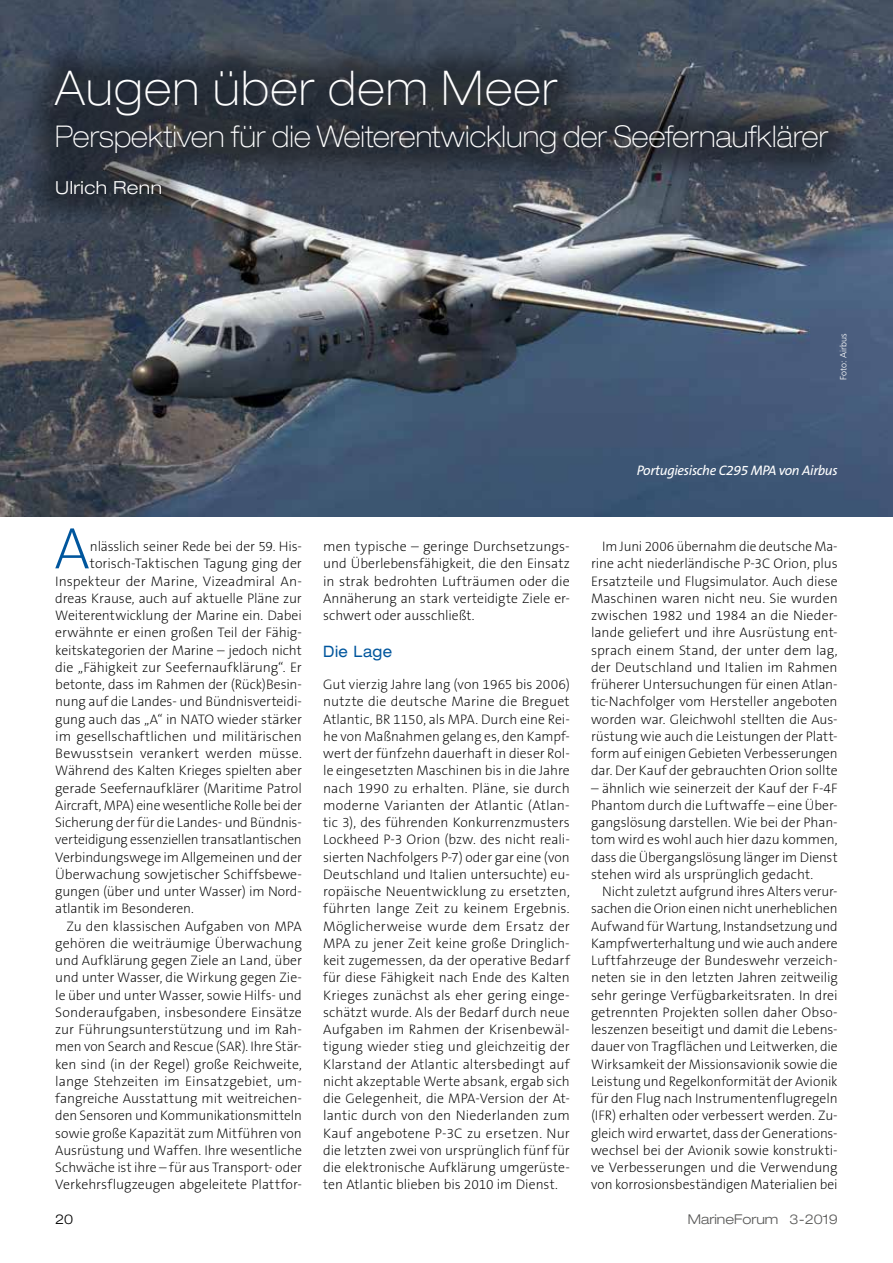
<style>
.page{position:relative;width:893px;height:1263px;background:#fff}
.page>*{position:absolute;margin:0;border:0;box-sizing:border-box;transform-origin:0 0}
.t1{font:200 59.1px "The Sans B2";color:#00569d}
.t2{font:100 expanded 48px "Helvetica Neue";letter-spacing:.045em;color:#fff;scale:.9 1}
.t3{font:100 expanded 30px "Helvetica Neue";letter-spacing:.005em;color:#fff;scale:.9 1}
.t4{font:300 expanded 18px "Helvetica Neue";letter-spacing:.025em;color:#fff}
.t5{font:expanded 15.75px "Helvetica Neue";letter-spacing:.035em;color:#00569d;scale:.9 1}
.t6{font:200 13.8px/17.2px "The Sans B2";letter-spacing:-.005em;color:#000;text-align:justify}
.t7{font:italic 13.8px "The Sans B5 Plain";letter-spacing:-.025em;color:#fff}
.t8{font:300 expanded 13.5px "Helvetica Neue";color:#575756}
.t9{font:300 expanded 13.5px "Helvetica Neue";color:#000}
.t10{font:300 9px "Frutiger";color:#fff}
.s1{font-family:"Helvetica Neue Light Ext SC800";font-weight:400;font-stretch:normal}
</style>
<div class="page">
<img style="left:0;top:0;width:893px;height:517px">
<div style="left:20px;top:36px;width:843px;height:194px;background:#000;opacity:.4"></div>
<h2 class="t2" style="left:55px;top:60px;width:559px">Augen über dem Meer</h2>
<h3 class="t3" style="left:55px;top:118px;width:860px">Perspektiven für die Weiterentwicklung der Seefernaufklärer</h3>
<h3 class="t4" style="left:55px;top:177px;width:108px">Ulrich Renn</h3>
<p class="t10" style="left:838px;top:380px;width:48px;rotate:-90deg">Foto: Airbus</p>
<h1 class="t1" style="left:54px;top:518px;width:37px">A</h1>
<p class="t6" style="left:90px;top:538px;width:213px">nlässlich seiner Rede bei der 59. His-</p>
<p class="t6" style="left:90px;top:556px;width:213px">torisch-Taktischen Tagung ging der</p>
<p class="t6" style="left:55px;top:573px;width:248px">Inspekteur der Marine, Vizeadmiral An-</p>
<p class="t6" style="left:55px;top:590px;width:248px">dreas Krause, auch auf aktuelle Pläne zur</p>
<p class="t6" style="left:55px;top:607px;width:248px">Weiterentwicklung der Marine ein. Dabei</p>
<p class="t6" style="left:55px;top:625px;width:248px">erwähnte er einen großen Teil der Fähig-</p>
<p class="t6" style="left:55px;top:642px;width:248px">keitskategorien der Marine – jedoch nicht</p>
<p class="t6" style="left:55px;top:659px;width:248px">die „Fähigkeit zur Seefernaufklärung“. Er</p>
<p class="t6" style="left:55px;top:676px;width:248px">betonte, dass im Rahmen der (Rück)Besin-</p>
<p class="t6" style="left:55px;top:694px;width:248px">nung auf die Landes- und Bündnisverteidi-</p>
<p class="t6" style="left:55px;top:711px;width:248px">gung auch das „A“ in NATO wieder stärker</p>
<p class="t6" style="left:55px;top:728px;width:248px">im gesellschaftlichen und militärischen</p>
<p class="t6" style="left:55px;top:745px;width:248px">Bewusstsein verankert werden müsse.</p>
<p class="t6" style="left:55px;top:763px;width:248px">Während des Kalten Krieges spielten aber</p>
<p class="t6" style="left:55px;top:780px;width:248px">gerade Seefernaufklärer (Maritime Patrol</p>
<p class="t6" style="left:55px;top:797px;width:248px">Aircraft, MPA) eine wesentliche Rolle bei der</p>
<p class="t6" style="left:55px;top:814px;width:248px">Sicherung der für die Landes- und Bündnis-</p>
<p class="t6" style="left:55px;top:832px;width:248px">verteidigung essenziellen transatlantischen</p>
<p class="t6" style="left:55px;top:849px;width:248px">Verbindungswege im Allgemeinen und der</p>
<p class="t6" style="left:55px;top:866px;width:248px">Überwachung sowjetischer Schiffsbewe-</p>
<p class="t6" style="left:55px;top:883px;width:248px">gungen (über und unter Wasser) im Nord-</p>
<p class="t6" style="left:55px;top:901px;width:140px">atlantik im Besonderen.</p>
<p class="t6" style="left:66px;top:918px;width:237px">Zu den klassischen Aufgaben von MPA</p>
<p class="t6" style="left:55px;top:935px;width:248px">gehören die weiträumige Überwachung</p>
<p class="t6" style="left:55px;top:952px;width:248px">und Aufklärung gegen Ziele an Land, über</p>
<p class="t6" style="left:55px;top:970px;width:248px">und unter Wasser, die Wirkung gegen Zie-</p>
<p class="t6" style="left:55px;top:987px;width:248px">le über und unter Wasser, sowie Hilfs- und</p>
<p class="t6" style="left:55px;top:1004px;width:248px">Sonderaufgaben, insbesondere Einsätze</p>
<p class="t6" style="left:55px;top:1021px;width:248px">zur Führungsunterstützung und im Rah-</p>
<p class="t6" style="left:55px;top:1039px;width:248px">men von Search and Rescue (SAR). Ihre Stär-</p>
<p class="t6" style="left:55px;top:1056px;width:248px">ken sind (in der Regel) große Reichweite,</p>
<p class="t6" style="left:55px;top:1073px;width:248px">lange Stehzeiten im Einsatzgebiet, um-</p>
<p class="t6" style="left:55px;top:1090px;width:248px">fangreiche Ausstattung mit weitreichen-</p>
<p class="t6" style="left:55px;top:1108px;width:248px">den Sensoren und Kommunikationsmitteln</p>
<p class="t6" style="left:55px;top:1125px;width:248px">sowie große Kapazität zum Mitführen von</p>
<p class="t6" style="left:55px;top:1142px;width:248px">Ausrüstung und Waffen. Ihre wesentliche</p>
<p class="t6" style="left:55px;top:1159px;width:248px">Schwäche ist ihre – für aus Transport- oder</p>
<p class="t6" style="left:55px;top:1177px;width:248px">Verkehrsflugzeugen abgeleitete Plattfor-</p>
<p class="t7" style="left:637px;top:463px;width:202px">Portugiesische C295 MPA von Airbus</p>
<p class="t6" style="left:323px;top:538px;width:248px">men typische – geringe Durchsetzungs&shy;und Überlebensfähigkeit, die den Einsatz in strak bedrohten Lufträumen oder die Annäherung an stark verteidigte Ziele er&shy;schwert oder ausschließt.</p>
<p class="t5" style="left:323px;top:642px;width:78px">Die Lage</p>
<p class="t6" style="left:323px;top:676px;width:248px">Gut vierzig Jahre lang (von 1965 bis 2006) nutzte die deutsche Marine die Breguet Atlantic, BR 1150, als MPA. Durch eine Rei&shy;he von Maßnahmen gelang es, den Kampf&shy;wert der fünfzehn dauerhaft in dieser Rol&shy;le eingesetzten Maschinen bis in die Jahre nach 1990 zu erhalten. Pläne, sie durch moderne Varianten der Atlantic (Atlan&shy;tic 3), des führenden Konkurrenzmusters Lockheed P-3 Orion (bzw. des nicht reali&shy;sierten Nachfolgers P-7) oder gar eine (von Deutschland und Italien untersuchte) eu&shy;ropäische Neuentwicklung zu ersetzten, führten lange Zeit zu keinem Ergebnis.<br>Möglicherweise wurde dem Ersatz der MPA zu jener Zeit keine große Dringlich&shy;keit zugemessen, da der operative Bedarf für diese Fähigkeit nach Ende des Kalten Krieges zunächst als eher gering einge&shy;schätzt wurde. Als der Bedarf durch neue Aufgaben im Rahmen der Krisenbewäl&shy;tigung wieder stieg und gleichzeitig der Klarstand der Atlantic altersbedingt auf nicht akzeptable Werte absank, ergab sich die Gelegenheit, die MPA-Version der At&shy;lantic durch von den Niederlanden zum Kauf angebotene P-3C zu ersetzen. Nur die letzten zwei von ursprünglich fünf für die elektronische Aufklärung umgerüste&shy;ten Atlantic blieben bis 2010 im Dienst.</p>
<p class="t6" style="left:591px;top:538px;width:248px;text-indent:11px">Im Juni 2006 übernahm die deutsche Ma&shy;rine acht niederländische P-3C Orion, plus Ersatzteile und Flugsimulator. Auch diese Maschinen waren nicht neu. Sie wurden zwischen 1982 und 1984 an die Nieder&shy;lande geliefert und ihre Ausrüstung ent&shy;sprach einem Stand, der unter dem lag, der Deutschland und Italien im Rahmen früherer Untersuchungen für einen Atlan&shy;tic-Nachfolger vom Hersteller angeboten worden war. Gleichwohl stellten die Aus&shy;rüstung wie auch die Leistungen der Platt&shy;form auf einigen Gebieten Verbesserungen dar. Der Kauf der gebrauchten Orion sollte</p>
<p class="t6" style="left:591px;top:780px;width:248px">– ähnlich wie seinerzeit der Kauf der F-4F Phantom durch die Luftwaffe – eine Über&shy;gangslösung darstellen. Wie bei der Phan&shy;tom wird es wohl auch hier dazu kommen, dass die Übergangslösung länger im Dienst stehen wird als ursprünglich gedacht.</p>
<p class="t6" style="left:591px;top:883px;width:248px;text-indent:11px">Nicht zuletzt aufgrund ihres Alters verur&shy;sachen die Orion einen nicht unerheblichen Aufwand für Wartung, Instandsetzung und Kampfwerterhaltung und wie auch andere Luftfahrzeuge der Bundeswehr verzeich&shy;neten sie in den letzten Jahren zeitweilig sehr geringe Verfügbarkeitsraten. In drei getrennten Projekten sollen daher Obso&shy;leszenzen beseitigt und damit die Lebens&shy;dauer von Tragflächen und Leitwerken, die Wirksamkeit der Missionsavionik sowie die Leistung und Regelkonformität der Avionik für den Flug nach Instrumentenflugregeln (IFR) erhalten oder verbessert werden. Zu&shy;gleich wird erwartet, dass der Generations&shy;wechsel bei der Avionik sowie konstrukti&shy;ve Verbesserungen und die Verwendung von korrosionsbeständigen Materialien bei</p>
<p class="t9" style="left:55px;top:1211px;width:20px">20</p>
<p class="t8" style="left:688px;top:1211px;width:151px">MarineForum <span class="s1">3-2019</span></p>
</div>
